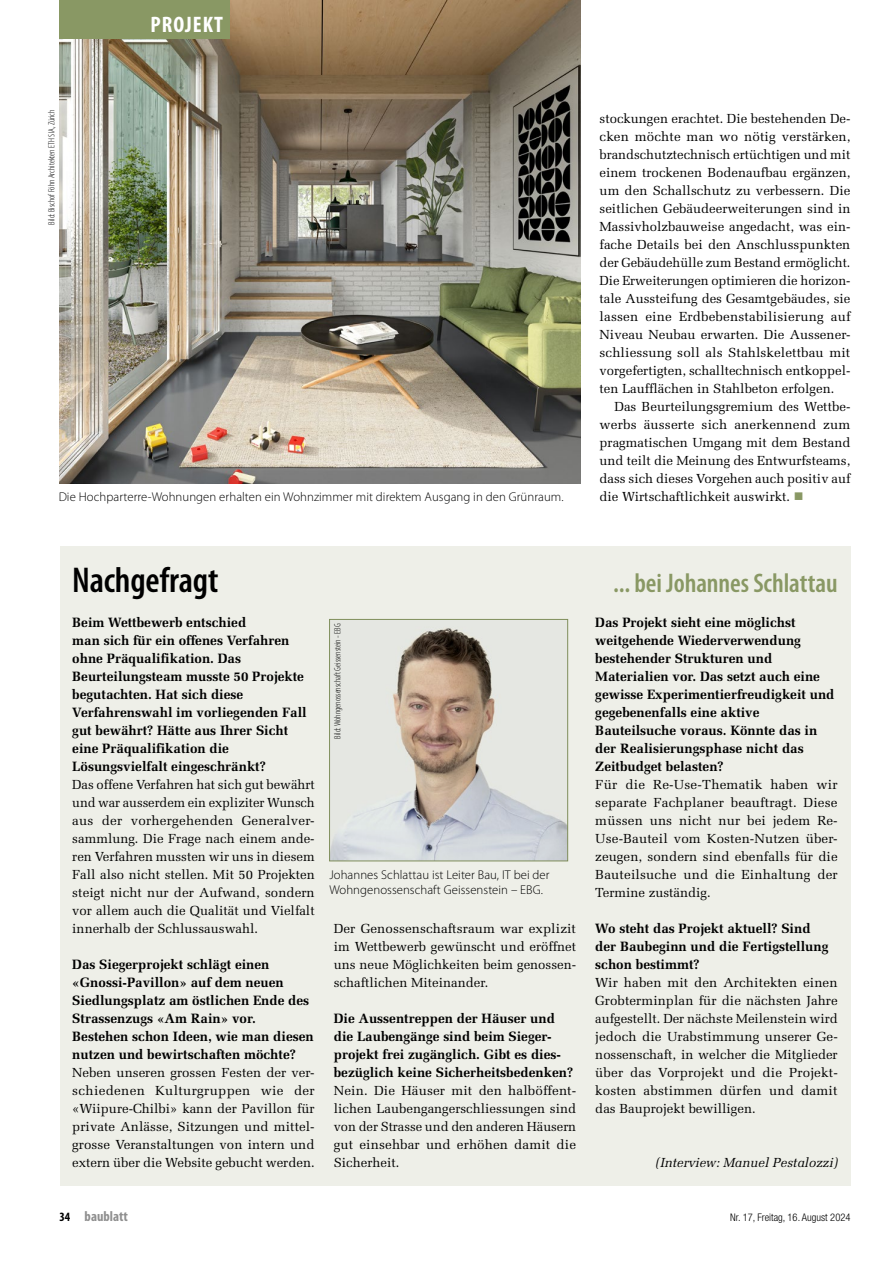
<style>
.page{position:relative;width:893px;height:1263px;background:#fff}
.page>*{position:absolute;margin:0;border:0;box-sizing:border-box;transform-origin:0 0}
.t1{font:600 condensed 36px "Myriad Pro";letter-spacing:-.005em;color:#000}
.t2{font:600 condensed 27px "Myriad Pro";letter-spacing:-.005em;color:#899864}
.t3{font:700 condensed 22.5px "Myriad Pro";letter-spacing:.045em;color:#fff}
.t4{font:700 condensed 14.25px "Myriad Pro";color:#8f8f8f}
.t5{font:700 13.5px/18px "Melior LT Std";color:#000}
.t6{font:13.2px/18px "Melior LT Std";color:#000;text-align:justify}
.t7{font:italic 13.2px "Melior LT Std";color:#000}
.t8{font:300 12.75px/15px "Myriad Pro";letter-spacing:.005em;color:#000}
.t9{font:300 condensed 10.5px "Helvetica Neue LT Pro";color:#000}
.t10{font:300 condensed 9px "Myriad Pro";color:#000}
.s1{color:#899864}
.s2{font-size:12.75px;color:#000}
</style>
<div class="page">
<div style="left:60px;top:546px;width:790px;height:639px;background:#eeefe8"></div>
<img style="left:331px;top:626px;width:235px;height:233px">
<div style="left:329px;top:619px;width:239px;height:242px;border:1px solid #899864"></div>
<img style="left:59px;top:0;width:522px;height:483px">
<div style="left:60px;top:0;width:170px;height:38px;background:#899864"></div>
<p class="t10" style="left:47px;top:225px;width:117px;rotate:-90deg">Bild: Bischof Föhn Architekten ETH SIA, Zürich</p>
<h3 class="t3" style="left:151px;top:12px;width:74px">PROJEKT</h3>
<p class="t8" style="left:59px;top:489px;width:506px">Die Hochparterre-Wohnungen erhalten ein Wohnzimmer mit direktem Ausgang in den Grünraum.</p>
<p class="t6" style="left:600px;top:110px;width:253px">stockungen erachtet. Die bestehenden De&shy;cken möchte man wo nötig verstärken, brandschutztechnisch ertüchtigen und mit einem trockenen Bodenaufbau ergänzen, um den Schallschutz zu verbessern. Die seitlichen Gebäudeerweiterungen sind in Massivholzbauweise angedacht, was ein&shy;fache Details bei den Anschlusspunkten der Gebäudehülle zum Bestand ermöglicht.<br>Die Erweiterungen optimieren die horizon&shy;tale Aussteifung des Gesamtgebäudes, sie lassen eine Erdbebenstabilisierung auf Niveau Neubau erwarten. Die Aussener&shy;schliessung soll als Stahlskelettbau mit vorgefertigten, schalltechnisch entkoppel&shy;ten Laufflächen in Stahlbeton erfolgen.</p>
<p class="t6" style="left:600px;top:398px;width:252px;text-indent:15px">Das Beurteilungsgremium des Wettbe&shy;werbs äusserte sich anerkennend zum pragmatischen Umgang mit dem Bestand und teilt die Meinung des Entwurfsteams, dass sich dieses Vorgehen auch positiv auf die Wirtschaftlichkeit auswirkt. <span class="s1">■</span></p>
<h1 class="t1" style="left:72px;top:560px;width:148px">Nachgefragt</h1>
<h2 class="t2" style="left:613px;top:568px;width:226px">... bei Johannes Schlattau</h2>
<p class="t5" style="left:72px;top:613px;width:236px">Beim Wettbewerb entschied<br>man sich für ein offenes Verfahren ohne Präqualifikation. Das<br>Beurteilungsteam musste 50 Projekte begutachten. Hat sich diese<br>Verfahrenswahl im vorliegenden Fall gut bewährt? Hätte aus Ihrer Sicht eine Präqualifikation die<br>Lösungsvielfalt eingeschränkt?</p>
<p class="t6" style="left:72px;top:776px;width:244px">Das offene Verfahren hat sich gut bewährt und war ausserdem ein expliziter Wunsch aus der vorhergehenden Generalver&shy;sammlung. Die Frage nach einem ande&shy;ren Verfahren mussten wir uns in diesem Fall also nicht stellen. Mit 50 Projekten steigt nicht nur der Aufwand, sondern vor allem auch die Qualität und Vielfalt innerhalb der Schlussauswahl.</p>
<p class="t5" style="left:72px;top:955px;width:243px">Das Siegerprojekt schlägt einen «Gnossi-Pavillon» auf dem neuen Siedlungsplatz am östlichen Ende des Strassenzugs «Am Rain» vor.<br>Bestehen schon Ideen, wie man diesen nutzen und bewirtschaften möchte?</p>
<p class="t6" style="left:72px;top:1064px;width:244px">Neben unseren grossen Festen der ver&shy;schiedenen Kulturgruppen wie der «Wiipure-Chilbi» kann der Pavillon für private Anlässe, Sitzungen und mittel&shy;grosse Veranstaltungen von intern und extern über die Website gebucht werden.</p>
<p class="t5" style="left:595px;top:613px;width:241px">Das Projekt sieht eine möglichst weitgehende Wiederverwendung bestehender Strukturen und<br>Materialien vor. Das setzt auch eine gewisse Experimentierfreudigkeit und gegebenenfalls eine aktive<br>Bauteilsuche voraus. Könnte das in der Realisierungsphase nicht das<br>Zeitbudget belasten?</p>
<p class="t6" style="left:595px;top:776px;width:244px">Für die Re-Use-Thematik haben wir separate Fachplaner beauftragt. Diese müssen uns nicht nur bei jedem Re-Use-Bauteil vom Kosten-Nutzen über&shy;zeugen, sondern sind ebenfalls für die Bauteilsuche und die Einhaltung der Termine zuständig.</p>
<p class="t5" style="left:595px;top:919px;width:235px">Wo steht das Projekt aktuell? Sind der Baubeginn und die Fertigstellung schon bestimmt?</p>
<p class="t6" style="left:595px;top:974px;width:244px">Wir haben mit den Architekten einen Grobterminplan für die nächsten Jahre aufgestellt. Der nächste Meilenstein wird jedoch die Urabstimmung unserer Ge&shy;nossenschaft, in welcher die Mitglieder über das Vorprojekt und die Projekt&shy;kosten abstimmen dürfen und damit das Bauprojekt bewilligen.</p>
<p class="t10" style="left:333px;top:739px;width:117px;rotate:-90deg">Bild: Wohngenossenschaft Geissenstein - EBG</p>
<p class="t8" style="left:329px;top:867px;width:222px">Johannes Schlattau ist Leiter Bau, IT bei der<br>Wohngenossenschaft Geissenstein – EBG.</p>
<p class="t6" style="left:334px;top:920px;width:244px">Der Genossenschaftsraum war explizit im Wettbewerb gewünscht und eröffnet uns neue Möglichkeiten beim genossen&shy;schaftlichen Miteinander.</p>
<p class="t5" style="left:334px;top:1009px;width:241px">Die Aussentreppen der Häuser und die Laubengänge sind beim Sieger&shy;projekt frei zugänglich. Gibt es dies&shy;bezüglich keine Sicherheitsbedenken?</p>
<p class="t6" style="left:334px;top:1082px;width:244px">Nein. Die Häuser mit den halböffent&shy;lichen Laubengangerschliessungen sind von der Strasse und den anderen Häusern gut einsehbar und erhöhen damit die Sicherheit.</p>
<p class="t7" style="left:656px;top:1155px;width:184px">(Interview: Manuel Pestalozzi)</p>
<p class="t4" style="left:60px;top:1208px;width:70px"><span class="s2">34</span> baublatt</p>
<p class="t9" style="left:730px;top:1211px;width:122px">Nr. 17, Freitag, 16. August 2024</p>
</div>
